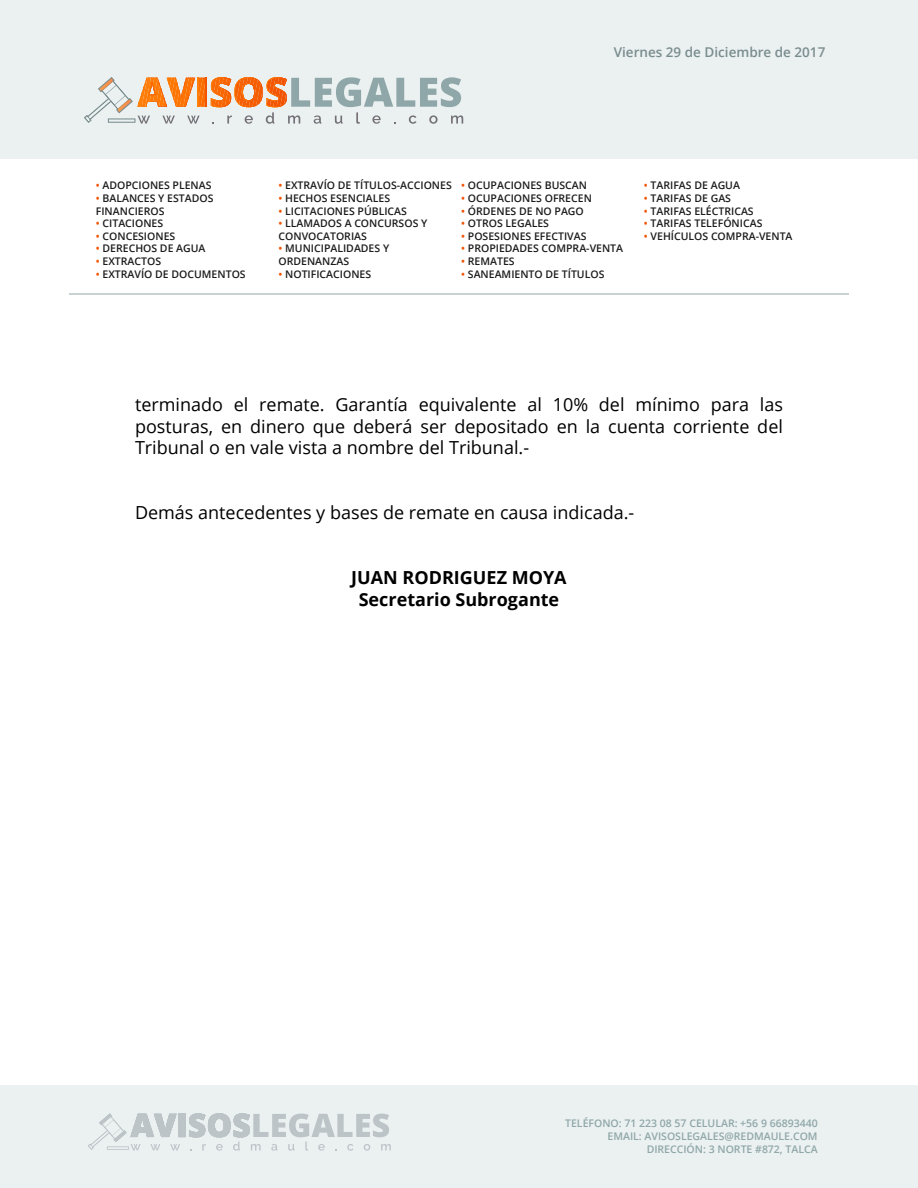
<style>
.page{position:relative;width:918px;height:1188px;background:#fff}
.page>*{position:absolute;margin:0;border:0;box-sizing:border-box;transform-origin:0 0}
.t1{font:18px/21.6px "Open Sans";color:#000;text-align:justify}
.t2{font:700 18px/21.6px "Open Sans";color:#000;text-align:center}
.t3{font:600 13.5px "Open Sans";color:#7a8d8e}
.t4{font:600 10.5px/12.6px "Open Sans";color:#1b1b1b}
.t5{font:600 10.5px/12.6px "Open Sans";color:#8fa7a8;text-align:right}
.s1{color:#f25300}
</style>
<div class="page">
<div style="left:0;top:0;width:918px;height:159px;background:#ebf0f1"></div>
<svg style="left:84px;top:77px;width:379px;height:47px"></svg>
<svg style="left:108px;top:118px;width:27px;height:5px"></svg>
<div style="left:0;top:1086px;width:918px;height:102px;background:#ebf0f1"></div>
<svg style="left:88px;top:1113px;width:303px;height:38px"></svg>
<svg style="left:107px;top:1146px;width:22px;height:4px"></svg>
<hr style="left:69px;top:294px;width:780px;height:1px;background:#8fa7a8">
<p class="t3" style="left:614px;top:43px;width:213px">Viernes 29 de Diciembre de 2017</p>
<p class="t4" style="left:96px;top:179px;width:117px"><span class="s1">•</span> ADOPCIONES PLENAS</p>
<p class="t4" style="left:96px;top:192px;width:119px"><span class="s1">•</span> BALANCES Y ESTADOS<br>FINANCIEROS</p>
<p class="t4" style="left:96px;top:217px;width:69px"><span class="s1">•</span> CITACIONES</p>
<p class="t4" style="left:96px;top:230px;width:81px"><span class="s1">•</span> CONCESIONES</p>
<p class="t4" style="left:96px;top:242px;width:111px"><span class="s1">•</span> DERECHOS DE AGUA</p>
<p class="t4" style="left:96px;top:255px;width:67px"><span class="s1">•</span> EXTRACTOS</p>
<p class="t4" style="left:96px;top:267px;width:151px"><span class="s1">•</span> EXTRAVÍO DE DOCUMENTOS</p>
<p class="t4" style="left:279px;top:179px;width:175px"><span class="s1">•</span> EXTRAVÍO DE TÍTULOS-ACCIONES</p>
<p class="t4" style="left:279px;top:192px;width:113px"><span class="s1">•</span> HECHOS ESENCIALES</p>
<p class="t4" style="left:279px;top:204px;width:130px"><span class="s1">•</span> LICITACIONES PÚBLICAS</p>
<p class="t4" style="left:279px;top:217px;width:150px"><span class="s1">•</span> LLAMADOS A CONCURSOS Y<br>CONVOCATORIAS</p>
<p class="t4" style="left:279px;top:242px;width:112px"><span class="s1">•</span> MUNICIPALIDADES Y<br>ORDENANZAS</p>
<p class="t4" style="left:279px;top:267px;width:94px"><span class="s1">•</span> NOTIFICACIONES</p>
<p class="t4" style="left:461px;top:179px;width:127px"><span class="s1">•</span> OCUPACIONES BUSCAN</p>
<p class="t4" style="left:461px;top:192px;width:132px"><span class="s1">•</span> OCUPACIONES OFRECEN</p>
<p class="t4" style="left:461px;top:204px;width:124px"><span class="s1">•</span> ÓRDENES DE NO PAGO</p>
<p class="t4" style="left:461px;top:217px;width:89px"><span class="s1">•</span> OTROS LEGALES</p>
<p class="t4" style="left:461px;top:230px;width:127px"><span class="s1">•</span> POSESIONES EFECTIVAS</p>
<p class="t4" style="left:461px;top:242px;width:163px"><span class="s1">•</span> PROPIEDADES COMPRA-VENTA</p>
<p class="t4" style="left:461px;top:255px;width:55px"><span class="s1">•</span> REMATES</p>
<p class="t4" style="left:461px;top:267px;width:145px"><span class="s1">•</span> SANEAMIENTO DE TÍTULOS</p>
<p class="t4" style="left:644px;top:179px;width:98px"><span class="s1">•</span> TARIFAS DE AGUA</p>
<p class="t4" style="left:644px;top:192px;width:89px"><span class="s1">•</span> TARIFAS DE GAS</p>
<p class="t4" style="left:644px;top:204px;width:111px"><span class="s1">•</span> TARIFAS ELÉCTRICAS</p>
<p class="t4" style="left:644px;top:217px;width:120px"><span class="s1">•</span> TARIFAS TELEFÓNICAS</p>
<p class="t4" style="left:644px;top:230px;width:150px"><span class="s1">•</span> VEHÍCULOS COMPRA-VENTA</p>
<h1 class="t1" style="left:135px;top:393px;width:650px">terminado el remate. Garantía equivalente al 10% del mínimo para las posturas, en dinero que deberá ser depositado en la cuenta corriente del Tribunal o en vale vista a nombre del Tribunal.-</h1>
<h1 class="t1" style="left:135px;top:501px;width:501px">Demás antecedentes y bases de remate en causa indicada.-</h1>
<h1 class="t2" style="left:351px;top:566px;width:217px">JUAN RODRIGUEZ MOYA<br>Secretario Subrogante</h1>
<p class="t5" style="left:565px;top:1117px;width:254px">TELÉFONO: 71 223 08 57 CELULAR: +56 9 66893440<br>EMAIL: AVISOSLEGALES@REDMAULE.COM<br>DIRECCIÓN: 3 NORTE #872, TALCA</p>
</div>
